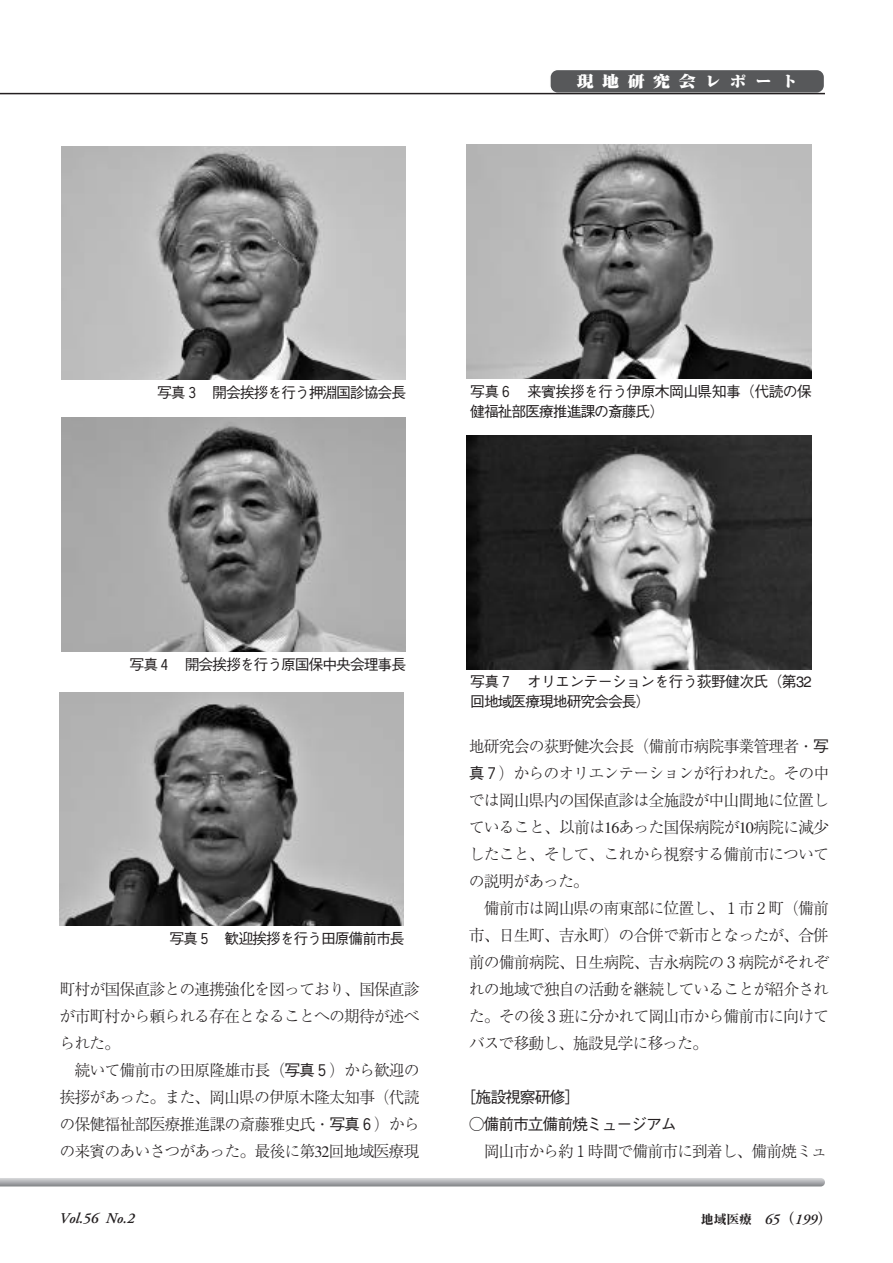
<style>
.page{position:relative;width:893px;height:1263px;background:#fff}
.page>*{position:absolute;margin:0;border:0;box-sizing:border-box;transform-origin:0 0}
.t1{font:300 15.9px/27px "Ryumin";letter-spacing:-.06em;color:#231f20}
.t2{font:500 15.9px "Gothic BBB";letter-spacing:-.075em;color:#231f20}
.t3{font:900 15.3px "Ryumin";letter-spacing:.5em;color:#fff;scale:1.11 1}
.t4{font:500 14.85px "Gothic BBB";letter-spacing:-.075em;color:#231f20}
.t5{font:500 14.85px/20.2px "Gothic BBB";letter-spacing:-.045em;color:#231f20}
.t6{font:500 14.85px/20.2px "Gothic BBB";letter-spacing:-.05em;color:#231f20}
.t7{font:italic 600 14.85px "Adobe Garamond";color:#231f20}
.t8{font:800 12.75px "Ryumin";color:#231f20}
.s1{font-family:"Gothic BBB";font-weight:500}
.s2{font-family:"Adobe Garamond";font-weight:600;font-style:italic;font-size:14.85px}
.s3{font-size:14.85px}
</style>
<div class="page">
<hr style="left:892px;top:589px;width:1px;height:85px;background:#231f20">
<svg style="left:0;top:1178px;width:825px;height:8px"></svg>
<img style="left:61px;top:146px;width:344px;height:234px">
<img style="left:61px;top:418px;width:344px;height:234px">
<svg style="left:549px;top:70px;width:276px;height:23px"></svg>
<hr style="left:0;top:93px;width:825px;height:1px;background:#231f20">
<img style="left:60px;top:692px;width:344px;height:234px">
<img style="left:467px;top:145px;width:344px;height:234px">
<img style="left:467px;top:435px;width:344px;height:234px">
<p class="t3" style="left:577px;top:71px;width:201px">現地研究会レポート</p>
<p class="t4" style="left:157px;top:384px;width:251px">写真３　開会挨拶を行う押淵国診協会長</p>
<p class="t5" style="left:470px;top:382px;width:343px">写真６　来賓挨拶を行う伊原木岡山県知事（代読の保健福祉部医療推進課の斎藤氏）</p>
<p class="t4" style="left:130px;top:656px;width:278px">写真４　開会挨拶を行う原国保中央会理事長</p>
<p class="t4" style="left:169px;top:930px;width:237px">写真５　歓迎挨拶を行う田原備前市長</p>
<p class="t1" style="left:60px;top:977px;width:362px">町村が国保直診との連携強化を図っており、国保直診</p>
<p class="t1" style="left:60px;top:1004px;width:362px">が市町村から頼られる存在となることへの期待が述べ</p>
<p class="t1" style="left:60px;top:1031px;width:62px">られた。</p>
<p class="t1" style="left:75px;top:1058px;width:347px">続いて備前市の田原隆雄市長（<span class="s1">写真５</span>）から歓迎の</p>
<p class="t1" style="left:60px;top:1085px;width:362px">挨拶があった。また、岡山県の伊原木隆太知事（代読</p>
<p class="t1" style="left:60px;top:1112px;width:362px">の保健福祉部医療推進課の斎藤雅史氏・<span class="s1">写真６</span>）から</p>
<p class="t1" style="left:60px;top:1139px;width:361px">の来賓のあいさつがあった。最後に第32回地域医療現</p>
<p class="t6" style="left:470px;top:672px;width:343px">写真７　オリエンテーションを行う荻野健次氏（第32回地域医療現地研究会会長）</p>
<p class="t1" style="left:469px;top:734px;width:362px">地研究会の荻野健次会長（備前市病院事業管理者・<span class="s1">写</span></p>
<p class="t1" style="left:469px;top:761px;width:362px"><span class="s1">真７</span>）からのオリエンテーションが行われた。その中</p>
<p class="t1" style="left:469px;top:788px;width:362px">では岡山県内の国保直診は全施設が中山間地に位置し</p>
<p class="t1" style="left:469px;top:815px;width:362px">ていること、以前は16あった国保病院が10病院に減少</p>
<p class="t1" style="left:469px;top:842px;width:362px">したこと、そして、これから視察する備前市について</p>
<p class="t1" style="left:469px;top:869px;width:122px">の説明があった。</p>
<p class="t1" style="left:484px;top:896px;width:347px">備前市は岡山県の南東部に位置し、１市２町（備前</p>
<p class="t1" style="left:469px;top:923px;width:362px">市、日生町、吉永町）の合併で新市となったが、合併</p>
<p class="t1" style="left:469px;top:950px;width:362px">前の備前病院、日生病院、吉永病院の３病院がそれぞ</p>
<p class="t1" style="left:469px;top:977px;width:362px">れの地域で独自の活動を継続していることが紹介され</p>
<p class="t1" style="left:469px;top:1004px;width:362px">た。その後３班に分かれて岡山市から備前市に向けて</p>
<p class="t1" style="left:469px;top:1031px;width:241px">バスで移動し、施設見学に移った。</p>
<p class="t2" style="left:461px;top:1088px;width:121px">［施設視察研修］</p>
<p class="t1" style="left:484px;top:1112px;width:345px;text-indent:-15px"><span class="s1">○備前市立備前焼ミュージアム<br></span>岡山市から約１時間で備前市に到着し、備前焼ミュ</p>
<p class="t7" style="left:60px;top:1210px;width:77px">Vol.56 No.2</p>
<p class="t8" style="left:701px;top:1211px;width:133px">地域医療　<span class="s2">65</span><span class="s3">（</span><span class="s2">199</span><span class="s3">）</span></p>
</div>
